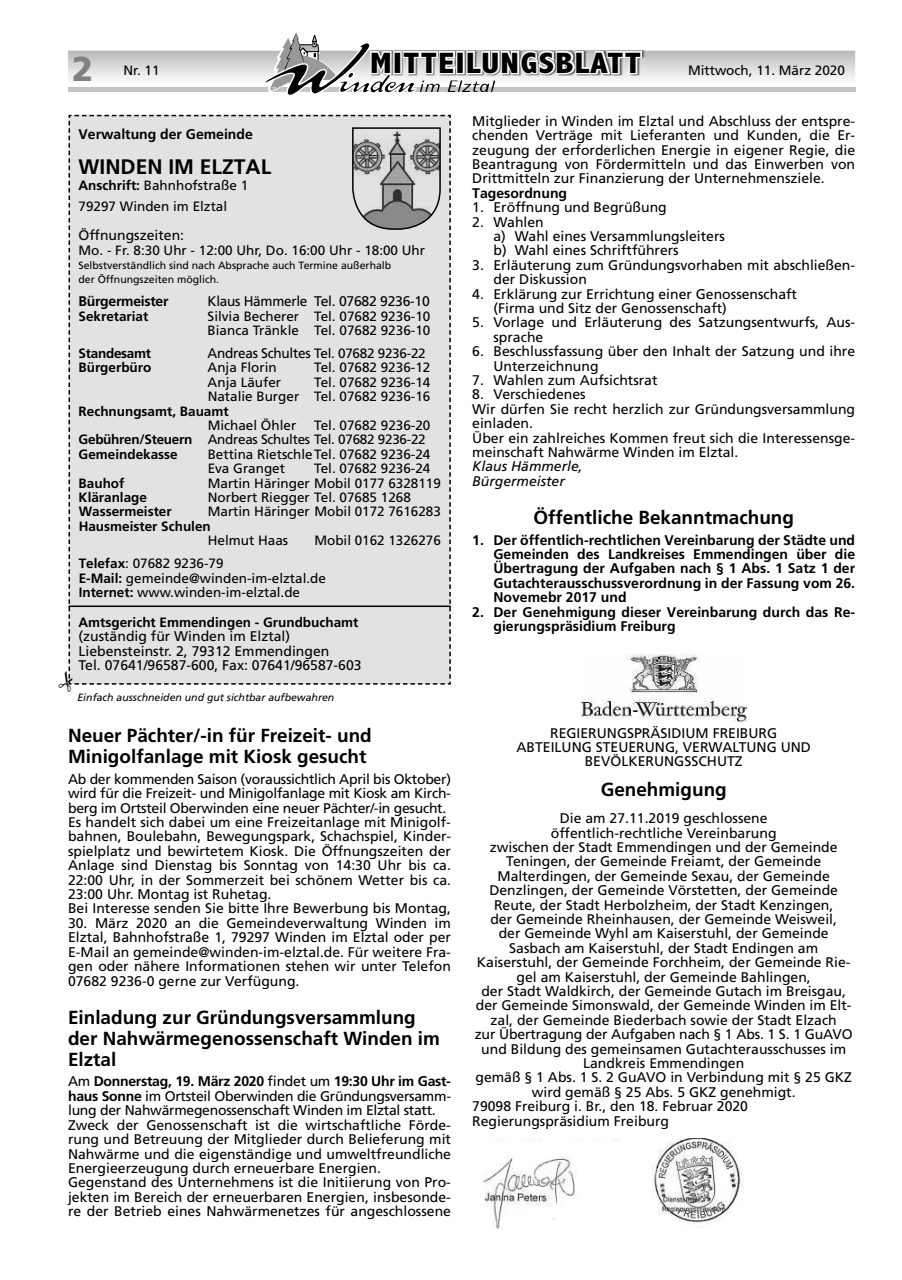
<style>
.page{position:relative;width:902px;height:1280px;background:#fff}
.page>*{position:absolute;margin:0;border:0;box-sizing:border-box;transform-origin:0 0}
.t1{font:900 34.5px "Frutiger";color:#818181}
.t2{font:800 condensed 29.7px "Abadi";letter-spacing:.04em;color:#000;scale:1.15 1}
.t3{font:700 21px "Frutiger";color:#000}
.t4{font:700 18.9px/21px "Frutiger";color:#000}
.t5{font:13.95px/14.4px "Frutiger";color:#000}
.t6{font:700 13.95px/14.4px "Frutiger";color:#000;text-align:justify}
.t7{font:13.95px "Frutiger";letter-spacing:-.02em;color:#000}
.t8{font:italic 13.95px/14.4px "Frutiger";color:#000}
.t9{font:700 13.95px "Frutiger";letter-spacing:-.02em;color:#000}
.t10{font:13.5px/14.4px "Frutiger";color:#000}
.t11{font:700 13.5px "Frutiger";color:#000}
.t12{font:13.5px/14.4px "Frutiger";letter-spacing:-.02em;color:#000}
.t13{font:700 13.5px "Frutiger";letter-spacing:-.02em;color:#000}
.t14{font:10.5px/14.4px "Frutiger";color:#000}
.t15{font:italic 10.5px "Frutiger";color:#000}
.s1{font-weight:700}
.s2{font-size:13.95px}
</style>
<div class="page">
<svg style="left:68px;top:33px;width:787px;height:62px"></svg>
<img style="left:581px;top:655px;width:165px;height:67px">
<img style="left:482px;top:1139px;width:262px;height:91px">
<div style="left:68px;top:115px;width:383px;height:570px;background:#e2e2e2"></div>
<h2 class="t2" style="left:370px;top:47px;width:237px">MITTEILUNGSBLATT</h2>
<h1 class="t1" style="left:72px;top:48px;width:23px">2</h1>
<p class="t10" style="left:123px;top:63px;width:38px">Nr. 11</p>
<p class="t10" style="left:688px;top:63px;width:158px">Mittwoch, 11. März 2020</p>
<p class="t5" style="left:472px;top:114px;width:384px;text-align:justify">Mitglieder in Winden im Elztal und Abschluss der entspre&shy;chenden Verträge mit Lieferanten und Kunden, die Er&shy;zeugung der erforderlichen Energie in eigener Regie, die Beantragung von Fördermitteln und das Einwerben von Drittmitteln zur Finanzierung der Unternehmensziele.</p>
<p class="t6" style="left:472px;top:186px;width:96px">Tagesordnung</p>
<p class="t5" style="left:472px;top:200px;width:196px">1. Eröffnung und Begrüßung</p>
<p class="t5" style="left:493px;top:214px;width:233px;text-indent:-21px">2. Wahlen<br>a) Wahl eines Versammlungsleiters b) Wahl eines Schriftführers</p>
<p class="t5" style="left:493px;top:258px;width:363px;text-indent:-21px">3. Erläuterung zum Gründungsvorhaben mit abschließen&shy;der Diskussion</p>
<p class="t5" style="left:493px;top:286px;width:305px;text-indent:-21px">4. Erklärung zur Errichtung einer Genossenschaft (Firma und Sitz der Genossenschaft)</p>
<p class="t5" style="left:493px;top:315px;width:363px;text-indent:-21px">5. Vorlage und Erläuterung des Satzungsentwurfs, Aus&shy;sprache</p>
<p class="t5" style="left:493px;top:344px;width:363px;text-indent:-21px">6. Beschlussfassung über den Inhalt der Satzung und ihre<br>Unterzeichnung</p>
<p class="t5" style="left:472px;top:373px;width:187px">7. Wahlen zum Aufsichtsrat</p>
<p class="t5" style="left:472px;top:387px;width:384px">8. Verschiedenes<br>Wir dürfen Sie recht herzlich zur Gründungsversammlung einladen.<br>Über ein zahlreiches Kommen freut sich die Interessensge&shy;meinschaft Nahwärme Winden im Elztal.</p>
<p class="t8" style="left:472px;top:459px;width:112px">Klaus Hämmerle,<br>Bürgermeister</p>
<h3 class="t4" style="left:533px;top:506px;width:262px">Öffentliche Bekanntmachung</h3>
<p class="t6" style="left:493px;top:532px;width:363px;text-indent:-21px">1. Der öffentlich-rechtlichen Vereinbarung der Städte und Gemeinden des Landkreises Emmendingen über die Übertragung der Aufgaben nach § 1 Abs. 1 Satz 1 der Gutachterausschussverordnung in der Fassung vom 26.<br>Novemebr 2017 und</p>
<p class="t6" style="left:493px;top:604px;width:363px;text-indent:-21px">2. Der Genehmigung dieser Vereinbarung durch das Re&shy;gierungspräsidium Freiburg</p>
<p class="t6" style="left:78px;top:127px;width:176px">Verwaltung der Gemeinde</p>
<h3 class="t3" style="left:78px;top:154px;width:194px">WINDEN IM ELZTAL</h3>
<p class="t10" style="left:78px;top:174px;width:171px;line-height:21.6px"><span class="s1">Anschrift:</span> Bahnhofstraße 1<br>79297 Winden im Elztal</p>
<p class="t5" style="left:78px;top:228px;width:107px">Öffnungszeiten:</p>
<p class="t10" style="left:78px;top:243px;width:348px">Mo. - Fr. 8:30 Uhr - 12:00 Uhr, Do. 16:00 Uhr - 18:00 Uhr</p>
<p class="t14" style="left:78px;top:258px;width:314px">Selbstverständlich sind nach Absprache auch Termine außerhalb der Öffnungszeiten möglich.</p>
<p class="t9" style="left:78px;top:293px;width:91px">Bürgermeister</p>
<p class="t7" style="left:207px;top:293px;width:224px">Klaus Hämmerle Tel. 07682 9236-10</p>
<p class="t11" style="left:78px;top:308px;width:71px">Sekretariat</p>
<p class="t10" style="left:208px;top:309px;width:224px">Silvia Becherer Tel. 07682 9236-10<br>Bianca Tränkle Tel. 07682 9236-10</p>
<p class="t13" style="left:79px;top:345px;width:74px">Standesamt</p>
<p class="t12" style="left:207px;top:346px;width:219px"><span class="s2">Andreas Schultes</span> Tel. 07682 9236-22</p>
<p class="t11" style="left:79px;top:360px;width:74px">Bürgerbüro</p>
<p class="t10" style="left:208px;top:360px;width:71px">Anja Florin</p>
<p class="t10" style="left:314px;top:360px;width:118px">Tel. 07682 9236-12</p>
<p class="t10" style="left:208px;top:375px;width:75px">Anja Läufer</p>
<p class="t10" style="left:208px;top:375px;width:224px;text-align:right">Tel. 07682 9236-14<br>Natalie Burger Tel. 07682 9236-16</p>
<p class="t11" style="left:79px;top:403px;width:152px">Rechnungsamt, Bauamt</p>
<p class="t10" style="left:208px;top:418px;width:90px">Michael Öhler</p>
<p class="t12" style="left:79px;top:418px;width:353px;text-indent:235px">Tel. 07682 9236-20<br><span class="s1">Gebühren/Steuern</span> Andreas Schultes Tel. 07682 9236-22<br><span class="s1">Gemeindekasse</span></p>
<p class="t10" style="left:208px;top:447px;width:224px">Bettina RietschleTel. 07682 9236-24<br>Eva Granget</p>
<p class="t10" style="left:314px;top:461px;width:118px">Tel. 07682 9236-24</p>
<p class="t11" style="left:79px;top:475px;width:47px">Bauhof</p>
<p class="t10" style="left:208px;top:476px;width:235px">Martin Häringer Mobil 0177 6328119</p>
<p class="t11" style="left:79px;top:489px;width:70px">Kläranlage</p>
<p class="t10" style="left:208px;top:490px;width:205px">Norbert Riegger Tel. 07685 1268</p>
<p class="t11" style="left:79px;top:504px;width:95px">Wassermeister</p>
<p class="t10" style="left:208px;top:504px;width:235px">Martin Häringer Mobil 0172 7616283</p>
<p class="t11" style="left:79px;top:518px;width:134px">Hausmeister Schulen</p>
<p class="t10" style="left:208px;top:533px;width:82px">Helmut Haas</p>
<p class="t10" style="left:314px;top:533px;width:128px">Mobil 0162 1326276</p>
<p class="t10" style="left:79px;top:556px;width:249px"><span class="s1">Telefax</span>: 07682 9236-79<br><span class="s1">E-Mail:</span> gemeinde@winden-im-elztal.de<br><span class="s1">Internet:</span> www.winden-im-elztal.de</p>
<p class="t11" style="left:78px;top:614px;width:281px">Amtsgericht Emmendingen - Grundbuchamt</p>
<p class="t5" style="left:78px;top:629px;width:284px">(zuständig für Winden im Elztal)<br>Liebensteinstr. 2, 79312 Emmendingen<br>Tel. 07641/96587-600, Fax: 07641/96587-603</p>
<p class="t15" style="left:77px;top:691px;width:258px">Einfach ausschneiden und gut sichtbar aufbewahren</p>
<h3 class="t4" style="left:68px;top:725px;width:305px">Neuer Pächter/-in für Freizeit- und<br>Minigolfanlage mit Kiosk gesucht</h3>
<p class="t5" style="left:68px;top:771px;width:384px">Ab der kommenden Saison (voraussichtlich April bis Oktober) wird für die Freizeit- und Minigolfanlage mit Kiosk am Kirch&shy;berg im Ortsteil Oberwinden eine neuer Pächter/-in gesucht.<br>Es handelt sich dabei um eine Freizeitanlage mit Minigolf&shy;bahnen, Boulebahn, Bewegungspark, Schachspiel, Kinder&shy;spielplatz und bewirtetem Kiosk. Die Öffnungszeiten der Anlage sind Dienstag bis Sonntag von 14:30 Uhr bis ca.<br>22:00 Uhr, in der Sommerzeit bei schönem Wetter bis ca.<br>23:00 Uhr. Montag ist Ruhetag.<br>Bei Interesse senden Sie bitte Ihre Bewerbung bis Montag,</p>
<p class="t5" style="left:68px;top:916px;width:384px;text-align:justify">30. März 2020 an die Gemeindeverwaltung Winden im Elztal, Bahnhofstraße 1, 79297 Winden im Elztal oder per E-Mail an gemeinde@winden-im-elztal.de. Für weitere Fra&shy;gen oder nähere Informationen stehen wir unter Telefon 07682 9236-0 gerne zur Verfügung.</p>
<h3 class="t4" style="left:68px;top:1006px;width:373px">Einladung zur Gründungsversammlung der Nahwärmegenossenschaft Winden im<br>Elztal</h3>
<p class="t5" style="left:68px;top:1074px;width:384px">Am <span class="s1">Donnerstag, 19. März 2020</span> findet um <span class="s1">19:30 Uhr im Gast&shy;haus Sonne</span> im Ortsteil Oberwinden die Gründungsversamm&shy;lung der Nahwärmegenossenschaft Winden im Elztal statt.<br>Zweck der Genossenschaft ist die wirtschaftliche Förde&shy;rung und Betreuung der Mitglieder durch Belieferung mit Nahwärme und die eigenständige und umweltfreundliche Energieerzeugung durch erneuerbare Energien.<br>Gegenstand des Unternehmens ist die Initiierung von Pro&shy;jekten im Bereich der erneuerbaren Energien, insbesonde&shy;re der Betrieb eines Nahwärmenetzes für angeschlossene</p>
<p class="t5" style="left:516px;top:725px;width:296px;text-align:center">REGIERUNGSPRÄSIDIUM FREIBURG<br>ABTEILUNG STEUERUNG, VERWALTUNG UND<br>BEVÖLKERUNGSSCHUTZ</p>
<h3 class="t4" style="left:600px;top:779px;width:128px">Genehmigung</h3>
<p class="t5" style="left:559px;top:811px;width:209px">Die am 27.11.2019 geschlossene</p>
<p class="t5" style="left:551px;top:825px;width:227px">öffentlich-rechtliche Vereinbarung</p>
<p class="t5" style="left:490px;top:840px;width:349px">zwischen der Stadt Emmendingen und der Gemeinde</p>
<p class="t5" style="left:506px;top:854px;width:316px">Teningen, der Gemeinde Freiamt, der Gemeinde</p>
<p class="t5" style="left:497px;top:868px;width:334px">Malterdingen, der Gemeinde Sexau, der Gemeinde</p>
<p class="t5" style="left:489px;top:883px;width:350px">Denzlingen, der Gemeinde Vörstetten, der Gemeinde</p>
<p class="t5" style="left:494px;top:897px;width:341px">Reute, der Stadt Herbolzheim, der Stadt Kenzingen,</p>
<p class="t5" style="left:490px;top:912px;width:348px">der Gemeinde Rheinhausen, der Gemeinde Weisweil,</p>
<p class="t5" style="left:498px;top:926px;width:331px">der Gemeinde Wyhl am Kaiserstuhl, der Gemeinde</p>
<p class="t5" style="left:509px;top:940px;width:310px">Sasbach am Kaiserstuhl, der Stadt Endingen am</p>
<p class="t5" style="left:477px;top:955px;width:375px">Kaiserstuhl, der Gemeinde Forchheim, der Gemeinde Rie-</p>
<p class="t5" style="left:516px;top:969px;width:295px">gel am Kaiserstuhl, der Gemeinde Bahlingen,</p>
<p class="t5" style="left:481px;top:984px;width:366px">der Stadt Waldkirch, der Gemeinde Gutach im Breisgau,</p>
<p class="t5" style="left:475px;top:998px;width:377px">der Gemeinde Simonswald, der Gemeinde Winden im Elt-</p>
<p class="t5" style="left:490px;top:1012px;width:348px">zal, der Gemeinde Biederbach sowie der Stadt Elzach</p>
<p class="t5" style="left:474px;top:1027px;width:379px">zur Übertragung der Aufgaben nach § 1 Abs. 1 S. 1 GuAVO</p>
<p class="t5" style="left:481px;top:1041px;width:366px">und Bildung des gemeinsamen Gutachterausschusses im</p>
<p class="t5" style="left:583px;top:1056px;width:162px">Landkreis Emmendingen</p>
<p class="t5" style="left:475px;top:1070px;width:378px">gemäß § 1 Abs. 1 S. 2 GuAVO in Verbindung mit § 25 GKZ</p>
<p class="t5" style="left:531px;top:1084px;width:265px">wird gemäß § 25 Abs. 5 GKZ genehmigt.</p>
<p class="t5" style="left:472px;top:1099px;width:277px">79098 Freiburg i. Br., den 18. Februar 2020</p>
<p class="t5" style="left:472px;top:1113px;width:198px">Regierungspräsidium Freiburg</p>
</div>
